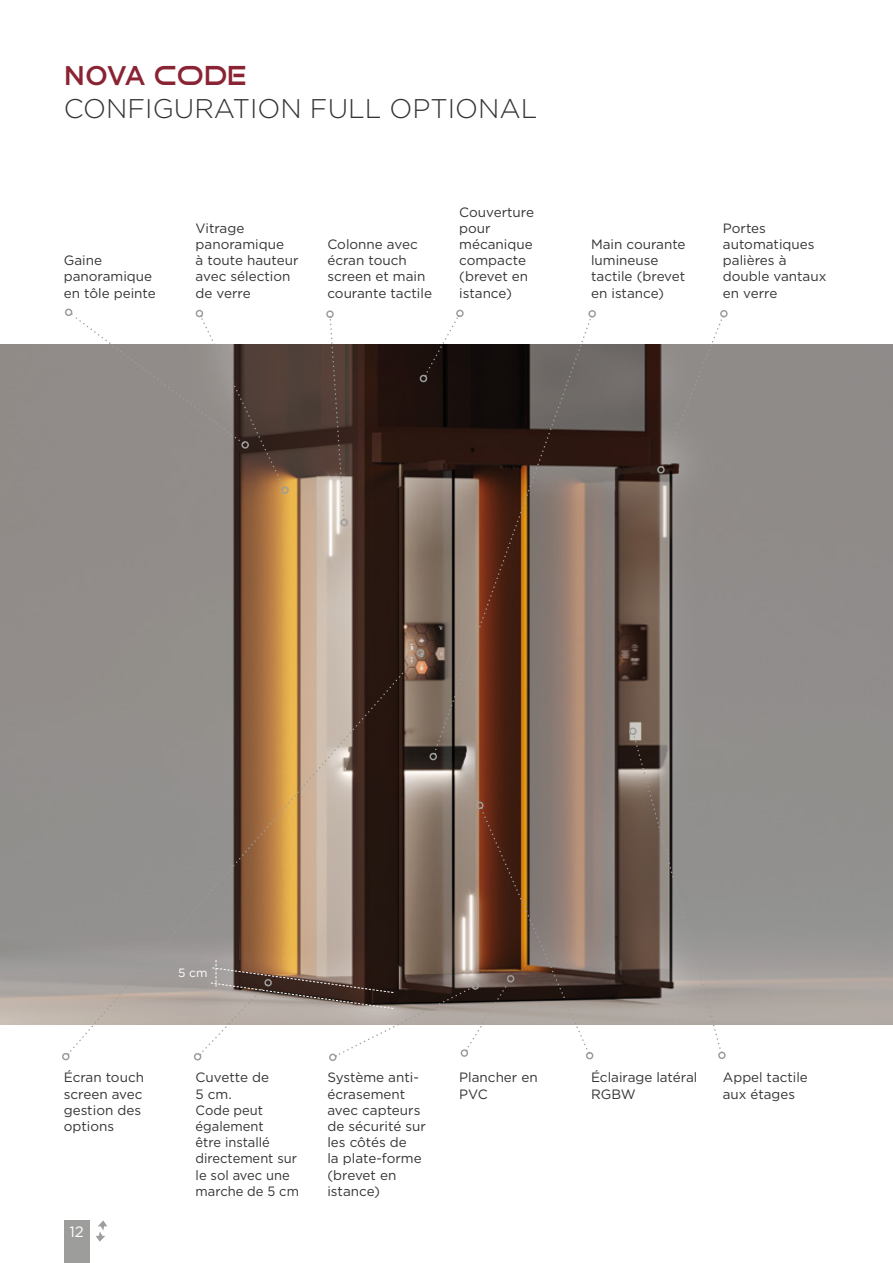
<style>
.page{position:relative;width:893px;height:1263px;background:#fff}
.page>*{position:absolute;margin:0;border:0;box-sizing:border-box;transform-origin:0 0}
.t1{font:300 27px/32.4px "Gotham";color:#333332}
.t2{font:15px "Gotham";color:#fff}
.t3{font:13.5px/16.2px "Gotham";color:#333332}
.t4{font:12px "Gotham";color:#fff}
.s1{font-weight:500;color:#8a2333}
.s2{font-family:"Good Times";font-weight:400;font-size:27.75px;color:#8a2333}
</style>
<div class="page">
<div style="left:64px;top:1220px;width:25px;height:43px;background:#9d9d9c"></div>
<svg style="left:96px;top:1220px;width:11px;height:22px"></svg>
<img style="left:0;top:344px;width:893px;height:681px">
<svg style="left:69px;top:655px;width:350px;height:397px;background:#998d82"></svg>
<div style="left:62px;top:1053px;width:8px;height:7px;border:2px solid #9d9d9c;border-radius:50%"></div>
<div style="left:417px;top:649px;width:7px;height:8px;border:2px solid #9d9d9c;border-radius:50%"></div>
<div style="left:194px;top:1053px;width:7px;height:7px;border:2px solid #9d9d9c;border-radius:50%"></div>
<div style="left:586px;top:1052px;width:7px;height:7px;border:2px solid #9d9d9c;border-radius:50%"></div>
<div style="left:476px;top:801px;width:8px;height:8px;border:2px solid #9d9d9c;border-radius:50%"></div>
<svg style="left:632px;top:733px;width:90px;height:316px;background:#8f8883"></svg>
<div style="left:718px;top:1051px;width:8px;height:8px;border:2px solid #9d9d9c;border-radius:50%"></div>
<div style="left:629px;top:727px;width:8px;height:8px;border:2px solid #9d9d9c;border-radius:50%"></div>
<div style="left:65px;top:309px;width:7px;height:7px;border:2px solid #9d9d9c;border-radius:50%"></div>
<svg style="left:71px;top:313px;width:214px;height:175px"></svg>
<div style="left:281px;top:486px;width:8px;height:8px;border:2px solid #9d9d9c;border-radius:50%"></div>
<div style="left:196px;top:310px;width:7px;height:7px;border:2px solid #9d9d9c;border-radius:50%"></div>
<svg style="left:329px;top:319px;width:16px;height:201px"></svg>
<div style="left:340px;top:519px;width:8px;height:7px;border:2px solid #9d9d9c;border-radius:50%"></div>
<div style="left:326px;top:310px;width:8px;height:8px;border:2px solid #9d9d9c;border-radius:50%"></div>
<svg style="left:425px;top:315px;width:33px;height:62px"></svg>
<div style="left:420px;top:375px;width:7px;height:7px;border:2px solid #9d9d9c;border-radius:50%"></div>
<div style="left:456px;top:310px;width:8px;height:7px;border:2px solid #9d9d9c;border-radius:50%"></div>
<svg style="left:434px;top:317px;width:158px;height:434px;background:#715b4f"></svg>
<div style="left:429px;top:753px;width:8px;height:7px;border:2px solid #9d9d9c;border-radius:50%"></div>
<div style="left:588px;top:310px;width:8px;height:8px;border:2px solid #9d9d9c;border-radius:50%"></div>
<svg style="left:662px;top:316px;width:62px;height:152px"></svg>
<div style="left:657px;top:466px;width:8px;height:8px;border:2px solid #9d9d9c;border-radius:50%"></div>
<div style="left:720px;top:310px;width:8px;height:7px;border:2px solid #9d9d9c;border-radius:50%"></div>
<div style="left:329px;top:1053px;width:8px;height:8px;border:2px solid #9d9d9c;border-radius:50%"></div>
<svg style="left:200px;top:807px;width:389px;height:250px;background:#948172"></svg>
<h1 class="t1" style="left:64px;top:59px;width:475px"><span class="s1">NOVA</span> <span class="s2">CODE<br></span>CONFIGURATION FULL OPTIONAL</h1>
<p class="t3" style="left:64px;top:252px;width:93px">Gaine panoramique en tôle peinte</p>
<p class="t3" style="left:196px;top:220px;width:104px">Vitrage panoramique<br>à toute hauteur avec sélection de verre</p>
<p class="t3" style="left:459px;top:203px;width:76px">Couverture pour mécanique compacte (brevet en istance)</p>
<p class="t3" style="left:327px;top:236px;width:106px">Colonne avec écran touch screen et main courante tactile</p>
<p class="t3" style="left:591px;top:236px;width:96px">Main courante lumineuse tactile (brevet en istance)</p>
<p class="t3" style="left:723px;top:220px;width:105px">Portes automatiques palières à double vantaux en verre</p>
<p class="t4" style="left:178px;top:965px;width:31px">5 cm</p>
<p class="t3" style="left:64px;top:1069px;width:82px">Écran touch screen avec gestion des options</p>
<p class="t3" style="left:196px;top:1069px;width:105px">Cuvette de<br>5 cm.<br>Code peut également<br>être installé directement sur le sol avec une marche de 5 cm</p>
<p class="t3" style="left:327px;top:1069px;width:100px">Système anti&shy;écrasement avec capteurs de sécurité sur les côtés de<br>la plate-forme (brevet en istance)</p>
<p class="t3" style="left:591px;top:1069px;width:108px">Éclairage latéral<br>RGBW</p>
<p class="t3" style="left:459px;top:1069px;width:80px">Plancher en<br>PVC</p>
<p class="t3" style="left:723px;top:1069px;width:86px">Appel tactile aux étages</p>
<p class="t2" style="left:69px;top:1222px;width:16px">12</p>
</div>
